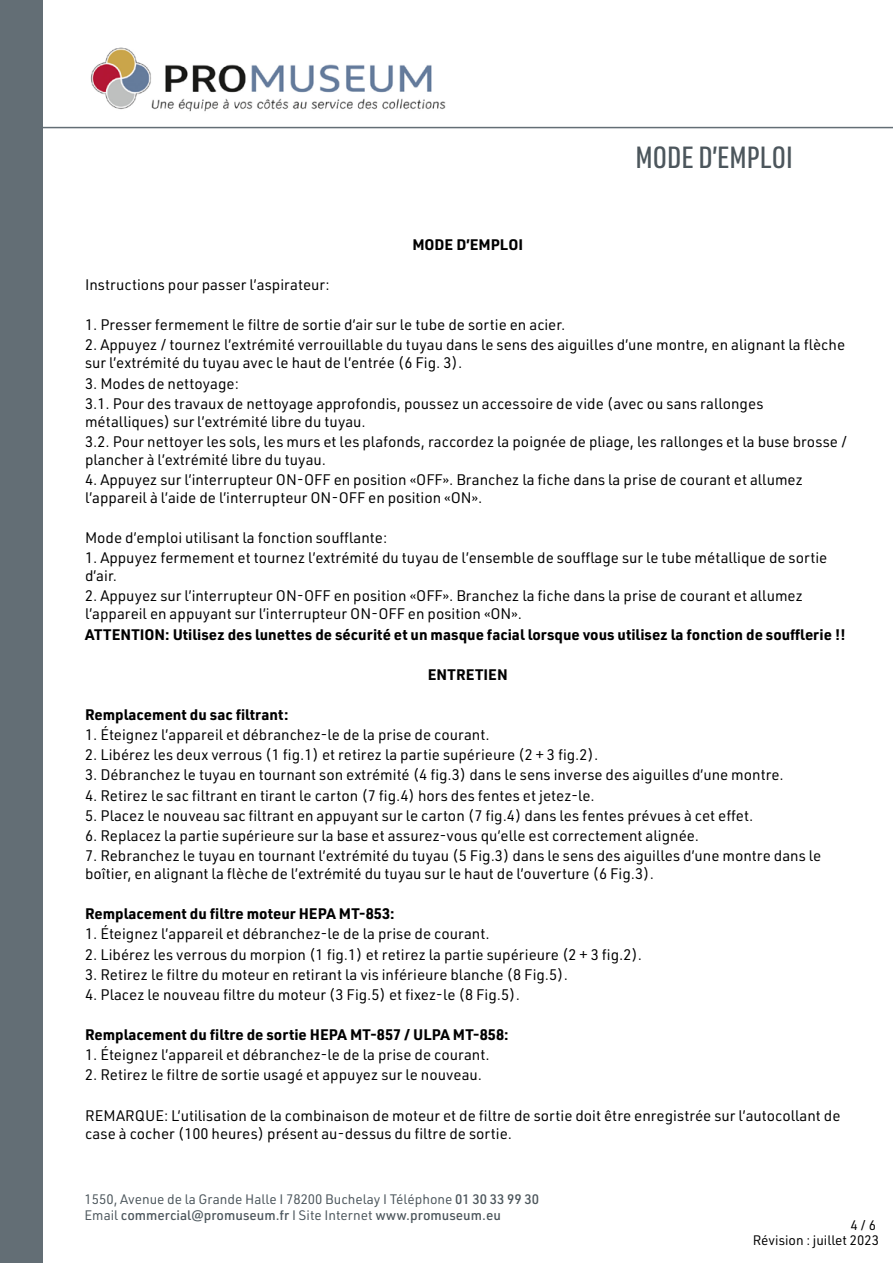
<style>
.page{position:relative;width:893px;height:1263px;background:#fff}
.page>*{position:absolute;margin:0;border:0;box-sizing:border-box;transform-origin:0 0}
.t1{font:500 30px "URWDIN Cond";color:#4c565c}
.t2{font:15px/18px "URWDIN";color:#000}
.t3{font:700 15px "URWDIN";color:#000}
.t4{font:13.5px/16.2px "URWDIN";color:#4c565c}
.t5{font:13.5px/14.9px "URWDIN";color:#000;text-align:right}
.s1{font-weight:500}
</style>
<div class="page">
<div style="left:0;top:0;width:43px;height:1263px;background:#636e75"></div>
<hr style="left:21px;top:127px;width:872px;height:1px;background:#636e75">
<img style="left:90px;top:47px;width:356px;height:65px">
<p class="t3" style="left:412px;top:234px;width:112px">MODE D’EMPLOI</p>
<h1 class="t1" style="left:635px;top:137px;width:159px">MODE D’EMPLOI</h1>
<p class="t2" style="left:85px;top:275px;width:246px">Instructions pour passer l’aspirateur:</p>
<p class="t2" style="left:85px;top:315px;width:482px">1. Presser fermement le filtre de sortie d’air sur le tube de sortie en acier.</p>
<p class="t2" style="left:85px;top:336px;width:762px">2. Appuyez / tournez l’extrémité verrouillable du tuyau dans le sens des aiguilles d’une montre, en alignant la flèche sur l’extrémité du tuyau avec le haut de l’entrée (6 Fig. 3).</p>
<p class="t2" style="left:85px;top:373px;width:680px;line-height:20.1px">3. Modes de nettoyage:<br>3.1. Pour des travaux de nettoyage approfondis, poussez un accessoire de vide (avec ou sans rallonges</p>
<p class="t2" style="left:85px;top:411px;width:764px;line-height:20.1px">métalliques) sur l’extrémité libre du tuyau.<br>3.2. Pour nettoyer les sols, les murs et les plafonds, raccordez la poignée de pliage, les rallonges et la buse brosse /</p>
<p class="t2" style="left:85px;top:450px;width:243px">plancher à l’extrémité libre du tuyau.</p>
<p class="t2" style="left:85px;top:470px;width:719px">4. Appuyez sur l’interrupteur ON-OFF en position «OFF». Branchez la fiche dans la prise de courant et allumez l’appareil à l’aide de l’interrupteur ON-OFF en position «ON».</p>
<p class="t2" style="left:85px;top:528px;width:304px">Mode d’emploi utilisant la fonction soufflante:</p>
<p class="t2" style="left:85px;top:548px;width:744px">1. Appuyez fermement et tournez l’extrémité du tuyau de l’ensemble de soufflage sur le tube métallique de sortie d’air.</p>
<p class="t2" style="left:85px;top:587px;width:719px">2. Appuyez sur l’interrupteur ON-OFF en position «OFF». Branchez la fiche dans la prise de courant et allumez l’appareil en appuyant sur l’interrupteur ON-OFF en position «ON».</p>
<p class="t3" style="left:85px;top:624px;width:762px">ATTENTION: Utilisez des lunettes de sécurité et un masque facial lorsque vous utilisez la fonction de soufflerie !!</p>
<p class="t3" style="left:428px;top:664px;width:81px">ENTRETIEN</p>
<p class="t3" style="left:85px;top:704px;width:205px">Remplacement du sac filtrant:</p>
<p class="t2" style="left:85px;top:725px;width:406px">1. Éteignez l’appareil et débranchez-le de la prise de courant.</p>
<p class="t2" style="left:85px;top:745px;width:515px">2. Libérez les deux verrous (1 fig.1) et retirez la partie supérieure (2 + 3 fig.2).</p>
<p class="t2" style="left:85px;top:766px;width:700px">3. Débranchez le tuyau en tournant son extrémité (4 fig.3) dans le sens inverse des aiguilles d’une montre.</p>
<p class="t2" style="left:85px;top:786px;width:511px">4. Retirez le sac filtrant en tirant le carton (7 fig.4) hors des fentes et jetez-le.</p>
<p class="t2" style="left:85px;top:806px;width:670px">5. Placez le nouveau sac filtrant en appuyant sur le carton (7 fig.4) dans les fentes prévues à cet effet.</p>
<p class="t2" style="left:85px;top:826px;width:615px">6. Replacez la partie supérieure sur la base et assurez-vous qu’elle est correctement alignée.</p>
<p class="t2" style="left:85px;top:846px;width:738px">7. Rebranchez le tuyau en tournant l’extrémité du tuyau (5 Fig.3) dans le sens des aiguilles d’une montre dans le boîtier, en alignant la flèche de l’extrémité du tuyau sur le haut de l’ouverture (6 Fig.3).</p>
<p class="t3" style="left:85px;top:903px;width:311px">Remplacement du filtre moteur HEPA MT-853:</p>
<p class="t2" style="left:85px;top:924px;width:406px">1. Éteignez l’appareil et débranchez-le de la prise de courant.</p>
<p class="t2" style="left:85px;top:945px;width:559px">2. Libérez les verrous du morpion (1 fig.1) et retirez la partie supérieure (2 + 3 fig.2).</p>
<p class="t2" style="left:85px;top:965px;width:484px">3. Retirez le filtre du moteur en retirant la vis inférieure blanche (8 Fig.5).</p>
<p class="t2" style="left:85px;top:985px;width:436px">4. Placez le nouveau filtre du moteur (3 Fig.5) et fixez-le (8 Fig.5).</p>
<p class="t3" style="left:85px;top:1024px;width:425px">Remplacement du filtre de sortie HEPA MT-857 / ULPA MT-858:</p>
<p class="t2" style="left:85px;top:1045px;width:406px">1. Éteignez l’appareil et débranchez-le de la prise de courant.</p>
<p class="t2" style="left:85px;top:1065px;width:399px">2. Retirez le filtre de sortie usagé et appuyez sur le nouveau.</p>
<p class="t2" style="left:85px;top:1106px;width:757px">REMARQUE: L’utilisation de la combinaison de moteur et de filtre de sortie doit être enregistrée sur l’autocollant de case à cocher (100 heures) présent au-dessus du filtre de sortie.</p>
<p class="t4" style="left:85px;top:1191px;width:456px">1550, Avenue de la Grande Halle I 78200 Buchelay I Téléphone <span class="s1">01 30 33 99 30<br></span>Email <span class="s1">commercial@promuseum.fr</span> I Site Internet <span class="s1">www.promuseum.eu</span></p>
<p class="t5" style="left:753px;top:1217px;width:128px">4 / 6<br>Révision : juillet 2023</p>
</div>
